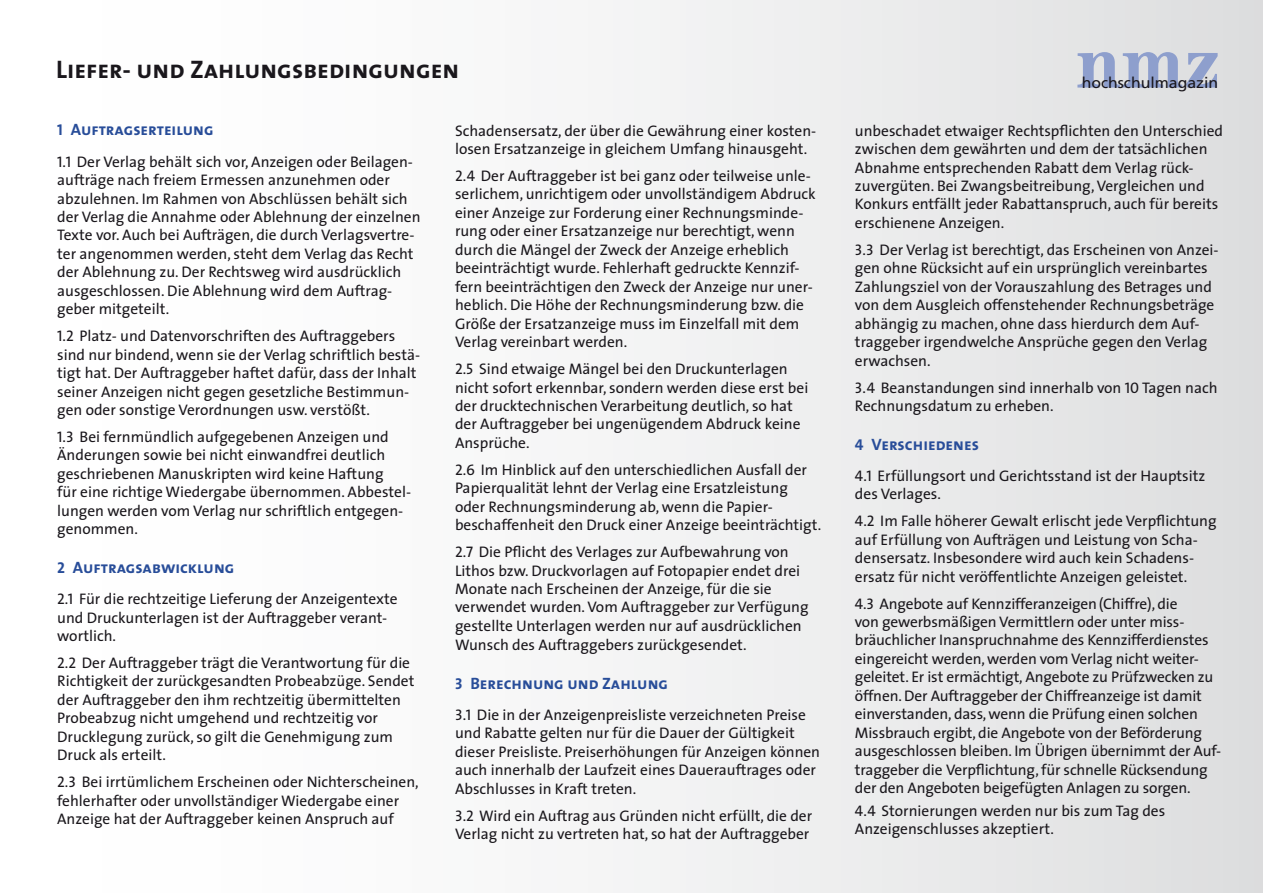
<style>
.page{position:relative;width:1263px;height:893px;background:#fff}
.page>*{position:absolute;margin:0;border:0;box-sizing:border-box;transform-origin:0 0}
.t1{font:25.5px "The Sans Bold Caps";color:#1a171c}
.t2{font:16.5px "The Sans Bold Caps";color:#284d99}
.t3{font:15.3px/18.5px "The Sans";color:#1a171c}
.t4{font:15.3px "Frutiger";color:#1a171c;scale:1.04 1}
.s1{font-size:15.75px}
.s2{font-family:"The Sans Caps"}
</style>
<div class="page">
<div style="left:0;top:0;width:1263px;height:893px;background:linear-gradient(to right,#fff,#e0e0e1)"></div>
<svg style="left:1077px;top:52px;width:140px;height:36px;background:#b4bdd6"></svg>
<p class="t1" style="left:56px;top:53px;width:405px">Liefer- und Zahlungsbedingungen</p>
<p class="t2" style="left:57px;top:119px;width:158px"><span class="s1">1</span> Auftragserteilung</p>
<p class="t3" style="left:57px;top:152px;width:365px"><span class="s2">1.1</span> Der Verlag behält sich vor, Anzeigen oder Beilagen&shy;aufträge nach freiem Ermessen anzunehmen oder abzulehnen. Im Rahmen von Abschlüssen behält sich der Verlag die Annahme oder Ablehnung der einzelnen Texte vor. Auch bei Aufträgen, die durch Verlagsvertre&shy;ter angenommen werden, steht dem Verlag das Recht der Ablehnung zu. Der Rechtsweg wird ausdrücklich ausgeschlossen. Die Ablehnung wird dem Auftrag&shy;geber mitgeteilt.</p>
<p class="t3" style="left:57px;top:327px;width:365px"><span class="s2">1.2</span> Platz- und Datenvorschriften des Auftraggebers sind nur bindend, wenn sie der Verlag schriftlich bestä&shy;tigt hat. Der Auftraggeber haftet dafür, dass der Inhalt seiner Anzeigen nicht gegen gesetzliche Bestimmun&shy;gen oder sonstige Verordnungen usw. verstößt.</p>
<p class="t3" style="left:57px;top:428px;width:355px"><span class="s2">1.3</span> Bei fernmündlich aufgegebenen Anzeigen und Änderungen sowie bei nicht einwandfrei deutlich geschriebenen Manuskripten wird keine Haftung<br>für eine richtige Wiedergabe übernommen. Abbestel&shy;lungen werden vom Verlag nur schriftlich entgegen&shy;genommen.</p>
<p class="t2" style="left:57px;top:557px;width:179px"><span class="s1">2</span> Auftragsabwicklung</p>
<p class="t3" style="left:57px;top:590px;width:342px"><span class="s2">2.1</span> Für die rechtzeitige Lieferung der Anzeigentexte und Druckunterlagen ist der Auftraggeber verant&shy;wortlich.</p>
<p class="t3" style="left:57px;top:654px;width:359px"><span class="s2">2.2</span> Der Auftraggeber trägt die Verantwortung für die Richtigkeit der zurückgesandten Probeabzüge. Sendet der Auftraggeber den ihm rechtzeitig übermittelten Probeabzug nicht umgehend und rechtzeitig vor Drucklegung zurück, so gilt die Genehmigung zum Druck als erteilt.</p>
<p class="t3" style="left:57px;top:773px;width:363px"><span class="s2">2.3</span> Bei irrtümlichem Erscheinen oder Nichterscheinen, fehlerhafter oder unvollständiger Wiedergabe einer<br>Anzeige hat der Auftraggeber keinen Anspruch auf</p>
<p class="t3" style="left:455px;top:121px;width:363px">Schadensersatz, der über die Gewährung einer kosten&shy;losen Ersatzanzeige in gleichem Umfang hinausgeht.</p>
<p class="t3" style="left:455px;top:167px;width:362px"><span class="s2">2.4</span> Der Auftraggeber ist bei ganz oder teilweise unle&shy;serlichem, unrichtigem oder unvollständigem Abdruck einer Anzeige zur Forderung einer Rechnungsminde&shy;rung oder einer Ersatzanzeige nur berechtigt, wenn durch die Mängel der Zweck der Anzeige erheblich beeinträchtigt wurde. Fehlerhaft gedruckte Kennzif&shy;fern beeinträchtigen den Zweck der Anzeige nur uner&shy;heblich. Die Höhe der Rechnungsminderung bzw. die Größe der Ersatzanzeige muss im Einzelfall mit dem Verlag vereinbart werden.</p>
<p class="t3" style="left:455px;top:360px;width:355px"><span class="s2">2.5</span> Sind etwaige Mängel bei den Druckunterlagen nicht sofort erkennbar, sondern werden diese erst bei der drucktechnischen Verarbeitung deutlich, so hat der Auftraggeber bei ungenügendem Abdruck keine Ansprüche.</p>
<p class="t3" style="left:455px;top:460px;width:368px"><span class="s2">2.6</span> Im Hinblick auf den unterschiedlichen Ausfall der Papierqualität lehnt der Verlag eine Ersatzleistung oder Rechnungsminderung ab, wenn die Papier&shy;beschaffenheit den Druck einer Anzeige beeinträchtigt.</p>
<p class="t3" style="left:455px;top:543px;width:355px"><span class="s2">2.7</span> Die Pflicht des Verlages zur Aufbewahrung von Lithos bzw. Druckvorlagen auf Fotopapier endet drei Monate nach Erscheinen der Anzeige, für die sie verwendet wurden. Vom Auftraggeber zur Verfügung gestellte Unterlagen werden nur auf ausdrücklichen Wunsch des Auftraggebers zurückgesendet.</p>
<p class="t2" style="left:455px;top:672px;width:215px"><span class="s1">3</span> Berechnung und Zahlung</p>
<p class="t3" style="left:455px;top:705px;width:367px"><span class="s2">3.1</span> Die in der Anzeigenpreisliste verzeichneten Preise und Rabatte gelten nur für die Dauer der Gültigkeit dieser Preisliste. Preiserhöhungen für Anzeigen können auch innerhalb der Laufzeit eines Dauerauftrages oder Abschlusses in Kraft treten.</p>
<p class="t3" style="left:455px;top:806px;width:359px"><span class="s2">3.2</span> Wird ein Auftrag aus Gründen nicht erfüllt, die der<br>Verlag nicht zu vertreten hat, so hat der Auftraggeber</p>
<p class="t4" style="left:1082px;top:73px;width:133px">hochschulmagazin</p>
<p class="t3" style="left:855px;top:121px;width:370px">unbeschadet etwaiger Rechtspflichten den Unterschied zwischen dem gewährten und dem der tatsächlichen Abnahme entsprechenden Rabatt dem Verlag rück&shy;zuvergüten. Bei Zwangsbeitreibung, Vergleichen und Konkurs entfällt jeder Rabattanspruch, auch für bereits erschienene Anzeigen.</p>
<p class="t3" style="left:855px;top:241px;width:365px"><span class="s2">3.3</span> Der Verlag ist berechtigt, das Erscheinen von Anzei&shy;gen ohne Rücksicht auf ein ursprünglich vereinbartes Zahlungsziel von der Vorauszahlung des Betrages und von dem Ausgleich offenstehender Rechnungsbeträge abhängig zu machen, ohne dass hierdurch dem Auf&shy;traggeber irgendwelche Ansprüche gegen den Verlag erwachsen.</p>
<p class="t3" style="left:855px;top:378px;width:364px"><span class="s2">3.4</span> Beanstandungen sind innerhalb von <span class="s2">10</span> Tagen nach<br>Rechnungsdatum zu erheben.</p>
<p class="t2" style="left:855px;top:433px;width:126px"><span class="s1">4</span> Verschiedenes</p>
<p class="t3" style="left:855px;top:467px;width:352px"><span class="s2">4.1</span> Erfüllungsort und Gerichtsstand ist der Hauptsitz des Verlages.</p>
<p class="t3" style="left:855px;top:512px;width:363px"><span class="s2">4.2</span> Im Falle höherer Gewalt erlischt jede Verpflichtung auf Erfüllung von Aufträgen und Leistung von Scha&shy;densersatz. Insbesondere wird auch kein Schadens&shy;ersatz für nicht veröffentlichte Anzeigen geleistet.</p>
<p class="t3" style="left:855px;top:594px;width:368px"><span class="s2">4.3</span> Angebote auf Kennzifferanzeigen(Chiffre), die<br>von gewerbsmäßigen Vermittlern oder unter miss&shy;bräuchlicher Inanspruchnahme des Kennzifferdienstes eingereicht werden, werden vom Verlag nicht weiter&shy;geleitet. Er ist ermächtigt, Angebote zu Prüfzwecken zu öffnen. Der Auftraggeber der Chiffreanzeige ist damit einverstanden, dass, wenn die Prüfung einen solchen Missbrauch ergibt, die Angebote von der Beförderung ausgeschlossen bleiben. Im Übrigen übernimmt der Auf&shy;traggeber die Verpflichtung, für schnelle Rücksendung der den Angeboten beigefügten Anlagen zu sorgen.</p>
<p class="t3" style="left:855px;top:801px;width:312px"><span class="s2">4.4</span> Stornierungen werden nur bis zum Tag des<br>Anzeigenschlusses akzeptiert.</p>
</div>
